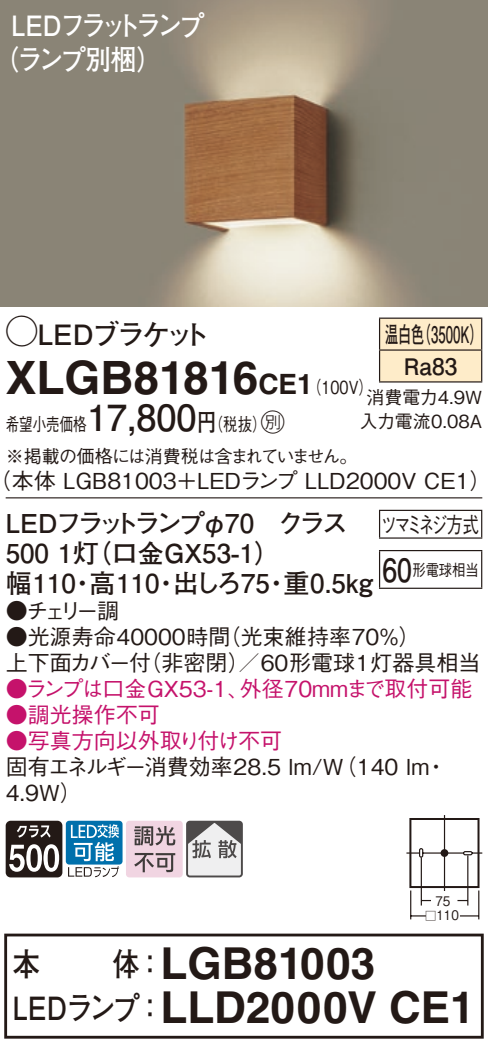
<style>
.page{position:relative;width:488px;height:1050px;background:#fff}
.page>*{position:absolute;margin:0;border:0;box-sizing:border-box;transform-origin:0 0}
.t1{font:700 46px "Helvetica LT Std";color:#231916}
.t2{font:700 44px/44px "Helvetica LT Std";color:#231916;text-align:center}
.t3{font:700 32px "Futo Go B101 Pro";color:#231916;scale:.85 1}
.t4{font:700 28px/34px "Futo Go B101 Pro";letter-spacing:-.12em;color:#fff;scale:.9 1}
.t5{font:700 28px "Futo Go B101 Pro";letter-spacing:-.1em;color:#231916}
.t6{font:700 26px/30px "Futo Go B101 Pro";color:#231916}
.t7{font:700 22.8px/32px "Futo Go B101 Pro";color:#231916;text-align:center;scale:.58 1}
.t8{font:500 22px/26px "Gothic BBB Pro";color:#231916}
.t9{font:500 22px "Gothic BBB Pro";color:#c5126b}
.t10{font:500 22px "Gothic BBB Pro";letter-spacing:-.19em;color:#231916;scale:.73 1}
.t11{font:500 18px/31.6px "Gothic BBB Pro";letter-spacing:-.035em;color:#231916;scale:.75 1}
.t12{font:500 18px/24px "Gothic BBB Pro";color:#231916;text-align:center}
.t13{font:500 16px "Gothic BBB Pro";color:#231916;scale:.83 1}
.t14{font:13.2px "Gothic BBB Pro Medium 90 pv RKSJ H";color:#231916;scale:.9 1}
.s1{font-family:"Ford Classification 1";font-weight:400;font-size:32px}
.s2{font-size:28px}
.s3{font-family:"Gothic BBB Pro";font-weight:500;font-size:18px}
.s4{font-family:"Futo Go B101 Pro";font-weight:700;font-size:36px}
.s5{font-family:"Futo Go B101 Pro";font-weight:700;font-size:24px}
.s6{font-family:"Ford Classification 1";font-weight:400;font-size:24px}
.s7{font-family:"Futo Go B101 Pro";font-weight:700;font-size:32px}
.s8{font-size:11.2px}
.s9{font-family:"Futo Go B101 Pro";font-size:32px}
</style>
<div class="page">
<img style="left:0;top:0;width:488px;height:306px">
<div style="left:380px;top:319px;width:101px;height:62px;background:#feecc9"></div>
<hr style="left:379px;top:317px;width:103px;height:2px;background:#231916">
<hr style="left:379px;top:319px;width:1px;height:30px;background:#231916">
<hr style="left:481px;top:319px;width:1px;height:30px;background:#231916">
<hr style="left:379px;top:349px;width:103px;height:2px;background:#231916">
<hr style="left:379px;top:351px;width:1px;height:30px;background:#231916">
<hr style="left:481px;top:351px;width:1px;height:30px;background:#231916">
<hr style="left:379px;top:381px;width:103px;height:2px;background:#231916">
<hr style="left:6px;top:497px;width:476px;height:1px;background:#231916">
<svg style="left:379px;top:511px;width:1px;height:26px"></svg>
<hr style="left:379px;top:510px;width:103px;height:1px;background:#231916">
<svg style="left:481px;top:511px;width:1px;height:26px"></svg>
<hr style="left:379px;top:537px;width:103px;height:2px;background:#231916">
<hr style="left:379px;top:551px;width:1px;height:37px;background:#231916">
<hr style="left:379px;top:550px;width:103px;height:1px;background:#231916">
<hr style="left:481px;top:551px;width:1px;height:37px;background:#231916">
<hr style="left:379px;top:587px;width:103px;height:2px;background:#231916">
<hr style="left:443px;top:815px;width:2px;height:76px;background:#231916">
<svg style="left:463px;top:851px;width:19px;height:4px"></svg>
<hr style="left:422px;top:852px;width:41px;height:1px;background:#231916">
<svg style="left:406px;top:848px;width:17px;height:9px"></svg>
<div style="left:440px;top:849px;width:8px;height:8px;background:#231916;border-radius:50%"></div>
<hr style="left:467px;top:855px;width:1px;height:50px;background:#231916">
<hr style="left:420px;top:857px;width:2px;height:48px;background:#231916">
<svg style="left:410px;top:890px;width:21px;height:29px"></svg>
<svg style="left:457px;top:890px;width:22px;height:29px"></svg>
<div style="left:409px;top:818px;width:70px;height:70px;border:2px solid #231916"></div>
<svg style="left:6px;top:820px;width:56px;height:57px"></svg>
<div style="left:66px;top:820px;width:56px;height:44px;background:#0070ac;border-radius:3px"></div>
<svg style="left:68px;top:824px;width:51px;height:53px"></svg>
<svg style="left:126px;top:820px;width:114px;height:57px"></svg>
<div style="left:186px;top:820px;width:57px;height:57px;border:2px solid #4d4a4a;border-radius:3px"></div>
<div style="left:4px;top:933px;width:479px;height:105px;border:3px solid #231916"></div>
<p class="t4" style="left:-7px;top:5px;width:236px;text-indent:18px">LEDフラットランプ（ランプ別梱）</p>
<p class="t5" style="left:6px;top:312px;width:206px"><span class="s1">A</span>LEDブラケット</p>
<h1 class="t1" style="left:6px;top:349px;width:368px">XLGB81816<span class="s2">CE1</span><span class="s3">（100V）</span></h1>
<p class="t11" style="left:6px;top:406px;width:470px">希望小売価格<span class="s4">17,800</span><span class="s5">円</span>（税抜）<span class="s6">C<br></span>※掲載の価格には消費税は含まれていません。</p>
<p class="t8" style="left:-10px;top:465px;width:503px">（本体 LGB81003＋LEDランプ LLD2000V CE1）</p>
<p class="t7" style="left:385px;top:315px;width:170px">温白色（3500K）<br>Ra83</p>
<p class="t12" style="left:359px;top:383px;width:124px">消費電力4.9W入力電流0.08A</p>
<p class="t6" style="left:6px;top:504px;width:369px">LEDフラットランプφ70　クラス<br>500 1灯（口金GX53-1）<br>幅110・高110・出しろ75・重0.5kg</p>
<p class="t8" style="left:6px;top:595px;width:115px">●チェリー調</p>
<p class="t8" style="left:6px;top:621px;width:476px">●光源寿命40000時間（光束維持率70％）<br>上下面カバー付（非密閉）／60形電球1灯器具相当</p>
<p class="t9" style="left:6px;top:671px;width:468px">●ランプは口金GX53-1、外径70mmまで取付可能</p>
<p class="t9" style="left:6px;top:697px;width:156px">●調光操作不可</p>
<p class="t9" style="left:6px;top:723px;width:278px">●写真方向以外取り付け不可</p>
<p class="t8" style="left:6px;top:751px;width:443px">固有エネルギー消費効率28.5 lm/W（140 lm・<br>4.9W）</p>
<p class="t10" style="left:381px;top:506px;width:135px">ツマミネジ方式</p>
<p class="t13" style="left:382px;top:556px;width:118px"><span class="s7">60</span>形電球相当</p>
<p class="t14" style="left:435px;top:890px;width:18px">75</p>
<p class="t14" style="left:425px;top:904px;width:39px"><span class="s8">□</span>110</p>
<h2 class="t2" style="left:13px;top:940px;width:463px"><span class="s9">体：</span>LGB81003<br><span class="s9">LEDランプ：</span>LLD2000V CE1</h2>
<h3 class="t3" style="left:13px;top:938px;width:34px">本</h3>
</div>
